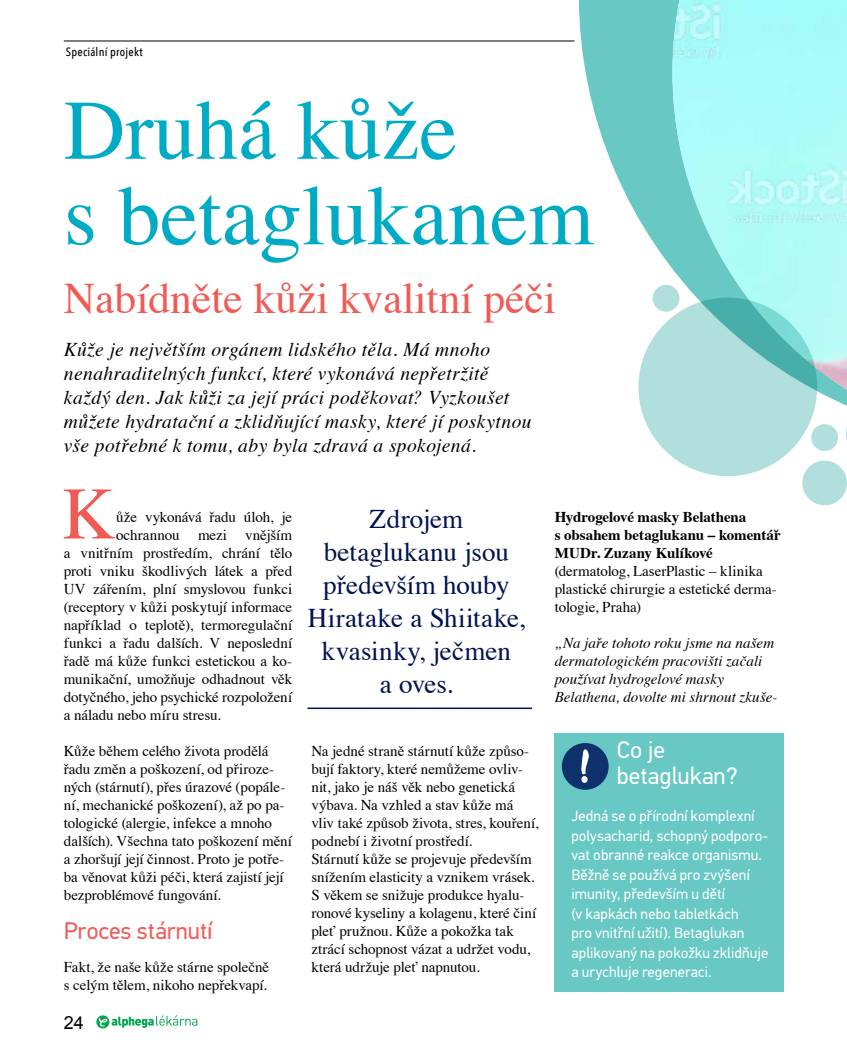
<style>
.page{position:relative;width:847px;height:1063px;background:#fff}
.page>*{position:absolute;margin:0;border:0;box-sizing:border-box;transform-origin:0 0}
.t1{font:84.75px/85.5px "Times";color:#00abc5}
.t2{font:74.1px "Times";color:#f15b55}
.t3{font:43.5px "Times";color:#f15b55}
.t4{font:27px/33px "Times";color:#001350;text-align:center}
.t5{font:24px/25.5px "PF Din Text Pro";color:#fff}
.t6{font:24px "PF Din Text Pro";color:#f15b55}
.t7{font:italic 19.5px/24px "Times";letter-spacing:.02em;color:#000}
.t8{font:18px "Arial";color:#000}
.t9{font:15px/18px "Times";letter-spacing:-.005em;color:#000}
.t10{font:15px/19.5px "PF Din Text Pro";letter-spacing:.005em;color:#fff}
.t11{font:italic 15px/18px "Times";color:#000}
.t12{font:700 15px/18px "Times";letter-spacing:-.005em;color:#000}
.t13{font:500 12px "Avenir Next Condensed";letter-spacing:.02em;color:#000}
</style>
<div class="page">
<svg style="left:96px;top:1015px;width:13px;height:13px"></svg>
<svg style="left:99px;top:1015px;width:98px;height:13px"></svg>
<svg style="left:578px;top:0;width:94px;height:342px;fill:#68c8c4"></svg>
<svg style="left:791px;top:390px;width:55px;height:59px"></svg>
<img style="left:672px;top:0;width:174px;height:390px">
<div style="left:553px;top:733px;width:229px;height:259px;background:#68c8c4"></div>
<div style="left:561px;top:743px;width:47px;height:47px;background:#0f326d;border-radius:50%"></div>
<svg style="left:581px;top:749px;width:8px;height:34px"></svg>
<hr style="left:307px;top:708px;width:224px;height:1px;background:#001350">
<hr style="left:64px;top:41px;width:510px;height:1px;background:#000">
<svg style="left:638px;top:298px;width:178px;height:178px;background:#a0d8d5"></svg>
<div style="left:801px;top:461px;width:45px;height:44px;background:#b1dfdd;border-radius:50%"></div>
<svg style="left:845px;top:401px;width:1px;height:48px"></svg>
<div style="left:810px;top:424px;width:27px;height:27px;background:#b1dfdd;border-radius:50%"></div>
<div style="left:652px;top:285px;width:27px;height:27px;background:#b1dfdd;border-radius:50%"></div>
<p class="t13" style="left:66px;top:45px;width:78px">Speciální projekt</p>
<h1 class="t1" style="left:64px;top:80px;width:531px">Druhá kůže<br>s betaglukanem</h1>
<h3 class="t3" style="left:64px;top:258px;width:493px">Nabídněte kůži kvalitní péči</h3>
<p class="t7" style="left:64px;top:336px;width:469px">Kůže je největším orgánem lidského těla. Má mnoho nenahraditelných funkcí, které vykonává nepřetržitě každý den. Jak kůži za její práci poděkovat? Vyzkoušet můžete hydratační a zklidňující masky, které jí poskytnou vše potřebné k tomu, aby byla zdravá a spokojená.</p>
<h2 class="t2" style="left:62px;top:444px;width:55px">K</h2>
<p class="t9" style="left:116px;top:507px;width:177px">ůže vykonává řadu úloh, je</p>
<p class="t9" style="left:116px;top:525px;width:177px">ochrannou mezi vnějším</p>
<p class="t9" style="left:64px;top:543px;width:230px">a vnitřním prostředím, chrání tělo</p>
<p class="t9" style="left:64px;top:561px;width:230px">proti vniku škodlivých látek a před</p>
<p class="t9" style="left:64px;top:579px;width:230px">UV zářením, plní smyslovou funkci</p>
<p class="t9" style="left:64px;top:597px;width:230px">(receptory v kůži poskytují informace</p>
<p class="t9" style="left:64px;top:615px;width:230px">například o teplotě), termoregulační</p>
<p class="t9" style="left:64px;top:633px;width:230px">funkci a řadu dalších. V neposlední</p>
<p class="t9" style="left:64px;top:651px;width:230px">řadě má kůže funkci estetickou a ko-</p>
<p class="t9" style="left:64px;top:669px;width:230px">munikační, umožňuje odhadnout věk</p>
<p class="t9" style="left:64px;top:687px;width:230px">dotyčného, jeho psychické rozpoložení</p>
<p class="t9" style="left:64px;top:705px;width:159px">a náladu nebo míru stresu.</p>
<p class="t9" style="left:64px;top:741px;width:230px">Kůže během celého života prodělá řadu změn a poškození, od přiroze&shy;ných (stárnutí), přes úrazové (popále&shy;ní, mechanické poškození), až po pa&shy;tologické (alergie, infekce a mnoho dalších). Všechna tato poškození mění a zhoršují její činnost. Proto je potře&shy;ba věnovat kůži péči, která zajistí její bezproblémové fungování.</p>
<h3 class="t6" style="left:64px;top:916px;width:150px">Proces stárnutí</h3>
<p class="t9" style="left:64px;top:957px;width:207px">Fakt, že naše kůže stárne společně s celým tělem, nikoho nepřekvapí.</p>
<p class="t8" style="left:64px;top:1011px;width:22px">24</p>
<h3 class="t4" style="left:307px;top:500px;width:219px">Zdrojem betaglukanu jsou především houby<br>Hiratake a Shiitake, kvasinky, ječmen<br>a oves.</h3>
<p class="t12" style="left:554px;top:506px;width:227px">Hydrogelové masky Belathena<br>s obsahem betaglukanu – komentář<br>MUDr. Zuzany Kulíkové</p>
<p class="t9" style="left:554px;top:561px;width:223px">(dermatolog, LaserPlastic – klinika plastické chirurgie a estetické derma&shy;tologie, Praha)</p>
<p class="t11" style="left:554px;top:633px;width:224px">„Na jaře tohoto roku jsme na našem dermatologickém pracovišti začali používat hydrogelové masky Belathena, dovolte mi shrnout zkuše-</p>
<p class="t9" style="left:311px;top:741px;width:228px">Na jedné straně stárnutí kůže způso&shy;bují faktory, které nemůžeme ovliv&shy;nit, jako je náš věk nebo genetická výbava. Na vzhled a stav kůže má vliv také způsob života, stres, kouření, podnebí i životní prostředí.<br>Stárnutí kůže se projevuje především snížením elasticity a vznikem vrásek.<br>S věkem se snižuje produkce hyalu&shy;ronové kyseliny a kolagenu, které činí pleť pružnou. Kůže a pokožka tak ztrácí schopnost vázat a udržet vodu, která udržuje pleť napnutou.</p>
<h3 class="t5" style="left:616px;top:738px;width:122px">Co je betaglukan?</h3>
<p class="t10" style="left:571px;top:807px;width:198px">Jedná se o přírodní komplexní polysacharid, schopný podporo&shy;vat obranné reakce organismu.<br>Běžně se používá pro zvýšení imunity, především u dětí<br>(v kapkách nebo tabletkách<br>pro vnitřní užití). Betaglukan aplikovaný na pokožku zklidňuje a urychluje regeneraci.</p>
</div>
